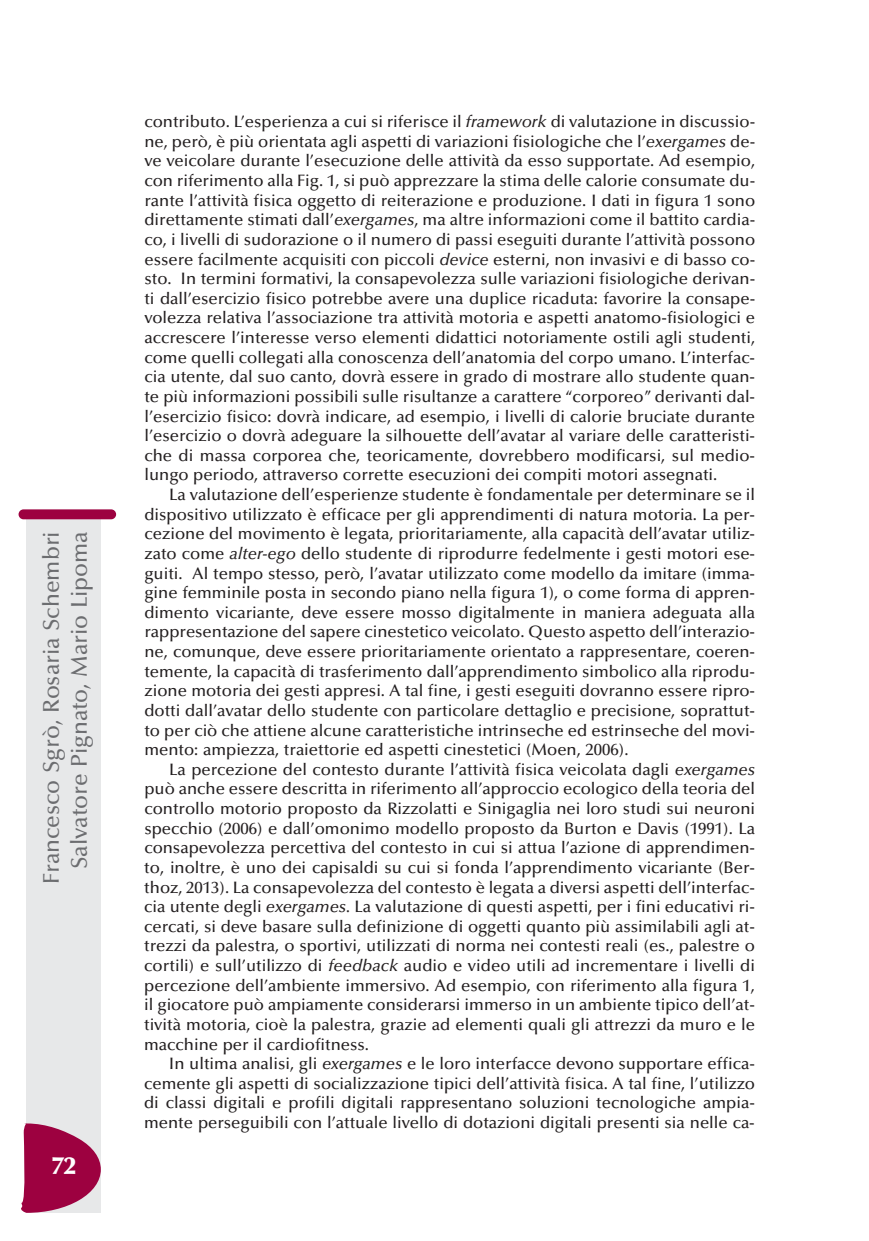
<style>
.page{position:relative;width:869px;height:1241px;background:#fff}
.page>*{position:absolute;margin:0;border:0;box-sizing:border-box;transform-origin:0 0}
.t1{font:900 24.5px "Optima";color:#fff}
.t2{font:500 22.75px/28px "Optima";color:#6c6d70;text-align:right}
.t3{font:500 16.62px/19.6px "Optima";color:#231f20;text-align:justify}
.s1{font-style:italic}
</style>
<div class="page">
<div style="left:27px;top:517px;width:74px;height:695px;background:#e7e8e9"></div>
<div style="left:19px;top:509px;width:97px;height:10px;background:#9d0140;border-radius:5px"></div>
<svg style="left:21px;top:1122px;width:80px;height:90px"></svg>
<h2 class="t2" style="left:39px;top:883px;width:354px;rotate:-90deg">Francesco Sgrò, Rosaria Schembri<br>Salvatore Pignato, Mario Lipoma</h2>
<h1 class="t1" style="left:52px;top:1155px;width:26px">72</h1>
<p class="t3" style="left:144px;top:113px;width:612px">contributo. L’esperienza a cui si riferisce il <span class="s1">framework</span> di valutazione in discussio&shy;ne, però, è più orientata agli aspetti di variazioni fisiologiche che l’<span class="s1">exergames</span> de&shy;ve veicolare durante l’esecuzione delle attività da esso supportate. Ad esempio, con riferimento alla Fig. 1, si può apprezzare la stima delle calorie consumate du&shy;rante l’attività fisica oggetto di reiterazione e produzione. I dati in figura 1 sono direttamente stimati dall’<span class="s1">exergames</span>, ma altre informazioni come il battito cardia&shy;co, i livelli di sudorazione o il numero di passi eseguiti durante l’attività possono essere facilmente acquisiti con piccoli <span class="s1">device</span> esterni, non invasivi e di basso co&shy;sto. In termini formativi, la consapevolezza sulle variazioni fisiologiche derivan&shy;ti dall’esercizio fisico potrebbe avere una duplice ricaduta: favorire la consape&shy;volezza relativa l’associazione tra attività motoria e aspetti anatomo-fisiologici e accrescere l’interesse verso elementi didattici notoriamente ostili agli studenti, come quelli collegati alla conoscenza dell’anatomia del corpo umano. L’interfac&shy;cia utente, dal suo canto, dovrà essere in grado di mostrare allo studente quan&shy;te più informazioni possibili sulle risultanze a carattere “corporeo” derivanti dal&shy;l’esercizio fisico: dovrà indicare, ad esempio, i livelli di calorie bruciate durante l’esercizio o dovrà adeguare la silhouette dell’avatar al variare delle caratteristi&shy;che di massa corporea che, teoricamente, dovrebbero modificarsi, sul medio&shy;lungo periodo, attraverso corrette esecuzioni dei compiti motori assegnati.</p>
<p class="t3" style="left:144px;top:486px;width:612px;text-indent:25px">La valutazione dell’esperienze studente è fondamentale per determinare se il dispositivo utilizzato è efficace per gli apprendimenti di natura motoria. La per&shy;cezione del movimento è legata, prioritariamente, alla capacità dell’avatar utiliz&shy;zato come <span class="s1">alter-ego</span> dello studente di riprodurre fedelmente i gesti motori ese&shy;guiti. Al tempo stesso, però, l’avatar utilizzato come modello da imitare (imma&shy;gine femminile posta in secondo piano nella figura 1), o come forma di appren&shy;dimento vicariante, deve essere mosso digitalmente in maniera adeguata alla rappresentazione del sapere cinestetico veicolato. Questo aspetto dell’interazio&shy;ne, comunque, deve essere prioritariamente orientato a rappresentare, coeren&shy;temente, la capacità di trasferimento dall’apprendimento simbolico alla riprodu&shy;zione motoria dei gesti appresi. A tal fine, i gesti eseguiti dovranno essere ripro&shy;dotti dall’avatar dello studente con particolare dettaglio e precisione, soprattut&shy;to per ciò che attiene alcune caratteristiche intrinseche ed estrinseche del movi&shy;mento: ampiezza, traiettorie ed aspetti cinestetici (Moen, 2006).</p>
<p class="t3" style="left:144px;top:761px;width:612px;text-indent:25px">La percezione del contesto durante l’attività fisica veicolata dagli <span class="s1">exergames </span>può anche essere descritta in riferimento all’approccio ecologico della teoria del controllo motorio proposto da Rizzolatti e Sinigaglia nei loro studi sui neuroni specchio (2006) e dall’omonimo modello proposto da Burton e Davis (1991). La consapevolezza percettiva del contesto in cui si attua l’azione di apprendimen&shy;to, inoltre, è uno dei capisaldi su cui si fonda l’apprendimento vicariante (Ber&shy;thoz, 2013). La consapevolezza del contesto è legata a diversi aspetti dell’interfac&shy;cia utente degli <span class="s1">exergames.</span> La valutazione di questi aspetti, per i fini educativi ri&shy;cercati, si deve basare sulla definizione di oggetti quanto più assimilabili agli at&shy;trezzi da palestra, o sportivi, utilizzati di norma nei contesti reali (es., palestre o cortili) e sull’utilizzo di <span class="s1">feedback</span> audio e video utili ad incrementare i livelli di percezione dell’ambiente immersivo. Ad esempio, con riferimento alla figura 1, il giocatore può ampiamente considerarsi immerso in un ambiente tipico dell’at&shy;tività motoria, cioè la palestra, grazie ad elementi quali gli attrezzi da muro e le macchine per il cardiofitness.</p>
<p class="t3" style="left:144px;top:1055px;width:612px;text-indent:25px">In ultima analisi, gli <span class="s1">exergames</span> e le loro interfacce devono supportare effica&shy;cemente gli aspetti di socializzazione tipici dell’attività fisica. A tal fine, l’utilizzo di classi digitali e profili digitali rappresentano soluzioni tecnologiche ampia&shy;mente perseguibili con l’attuale livello di dotazioni digitali presenti sia nelle ca-</p>
</div>
